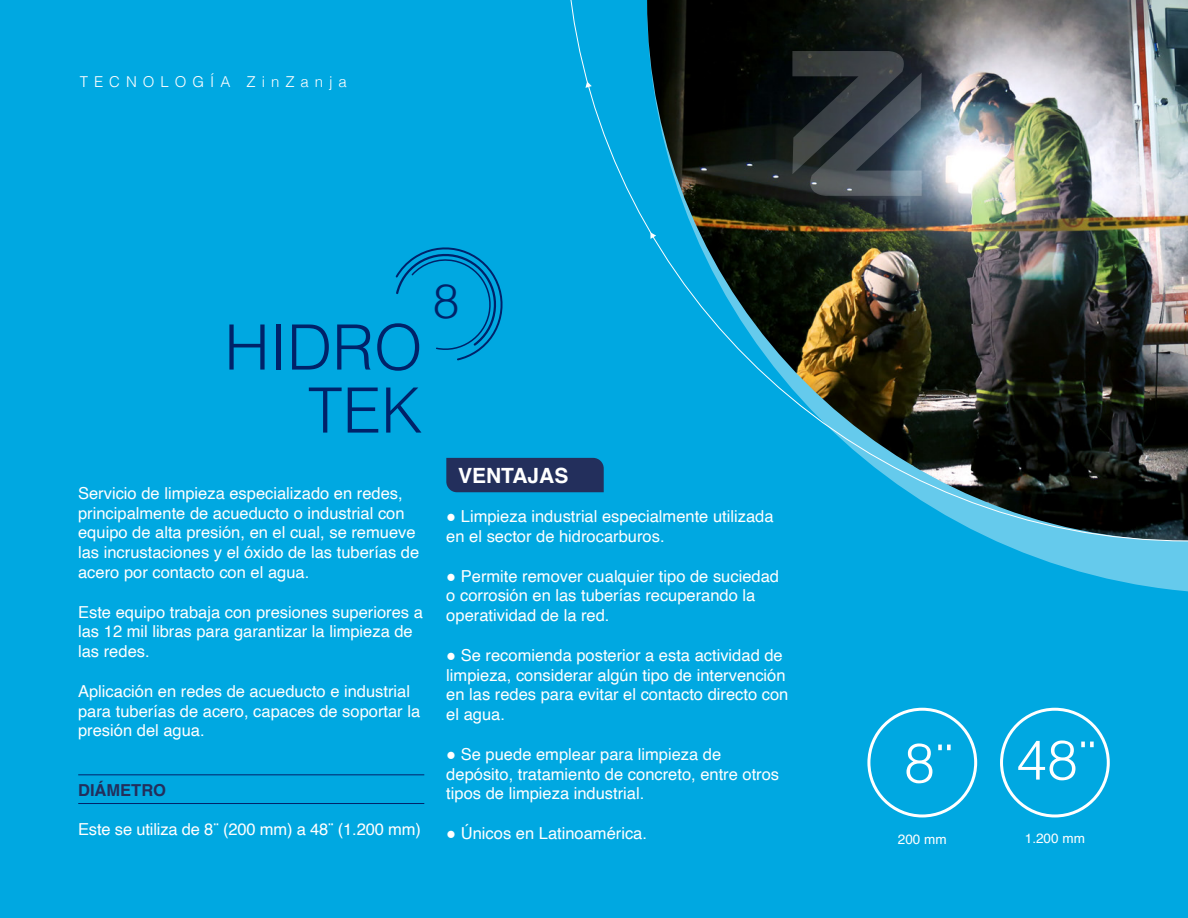
<style>
.page{position:relative;width:1188px;height:918px;background:#00a8e1}
.page>*{position:absolute;margin:0;border:0;box-sizing:border-box;transform-origin:0 0}
.t1{font:300 62.55px/63px "Helvetica";color:#002269;text-align:right}
.t2{font:300 55.5px "Helvetica";color:#fff}
.t3{font:300 48px "Helvetica";color:#002269}
.t4{font:700 21px "Helvetica";color:#fff}
.t5{font:16.5px/19.8px "Helvetica";color:#fff}
.t6{font:700 16.5px "Helvetica";color:#232f5c}
.t7{font:300 15px "Helvetica";letter-spacing:.4em;color:#fff}
.t8{font:13.5px "Helvetica";color:#fff}
</style>
<div class="page">
<svg style="left:998px;top:542px;width:190px;height:50px;fill:#65caec"></svg>
<svg style="left:395px;top:247px;width:108px;height:114px"></svg>
<hr style="left:78px;top:774px;width:346px;height:1px;background:#002269">
<hr style="left:78px;top:803px;width:346px;height:1px;background:#002269">
<div style="left:446px;top:458px;width:122px;height:34px;background:#232f5c"></div>
<div style="left:867px;top:708px;width:110px;height:109px;border:3px solid #fff;border-radius:50%"></div>
<div style="left:1000px;top:708px;width:110px;height:109px;border:3px solid #fff;border-radius:50%"></div>
<img style="left:568px;top:0;width:620px;height:542px">
<svg style="left:650px;top:232px;width:6px;height:7px"></svg>
<svg style="left:585px;top:82px;width:7px;height:6px"></svg>
<svg style="left:792px;top:51px;width:130px;height:145px"></svg>
<p class="t7" style="left:80px;top:69px;width:269px">TECNOLOGÍA ZinZanja</p>
<h1 class="t1" style="left:224px;top:311px;width:200px">HIDRO<br>TEK</h1>
<h3 class="t3" style="left:433px;top:261px;width:28px">8</h3>
<p class="t5" style="left:78px;top:484px;width:343px">Servicio de limpieza especializado en redes, principalmente de acueducto o industrial con equipo de alta presión, en el cual, se remueve las incrustaciones y el óxido de las tuberías de acero por contacto con el agua.</p>
<p class="t5" style="left:78px;top:602px;width:346px">Este equipo trabaja con presiones superiores a las 12 mil libras para garantizar la limpieza de las redes.</p>
<p class="t5" style="left:78px;top:682px;width:344px">Aplicación en redes de acueducto e industrial para tuberías de acero, capaces de soportar la presión del agua.</p>
<p class="t6" style="left:78px;top:777px;width:89px">DIÁMETRO</p>
<p class="t5" style="left:78px;top:820px;width:344px">Este se utiliza de 8¨ (200 mm) a 48¨ (1.200 mm)</p>
<p class="t4" style="left:458px;top:458px;width:112px">VENTAJAS</p>
<p class="t5" style="left:446px;top:507px;width:329px">● Limpieza industrial especialmente utilizada en el sector de hidrocarburos.</p>
<p class="t5" style="left:446px;top:566px;width:334px">● Permite remover cualquier tipo de suciedad o corrosión en las tuberías recuperando la operatividad de la red.</p>
<p class="t5" style="left:446px;top:646px;width:344px">● Se recomienda posterior a esta actividad de limpieza, considerar algún tipo de intervención en las redes para evitar el contacto directo con el agua.</p>
<p class="t5" style="left:446px;top:745px;width:334px">● Se puede emplear para limpieza de depósito, tratamiento de concreto, entre otros tipos de limpieza industrial.</p>
<p class="t5" style="left:446px;top:824px;width:202px">● Únicos en Latinoamérica.</p>
<h2 class="t2" style="left:904px;top:713px;width:194px">8¨ 48¨</h2>
<p class="t8" style="left:898px;top:829px;width:50px">200 mm</p>
<p class="t8" style="left:1025px;top:828px;width:62px">1.200 mm</p>
</div>
